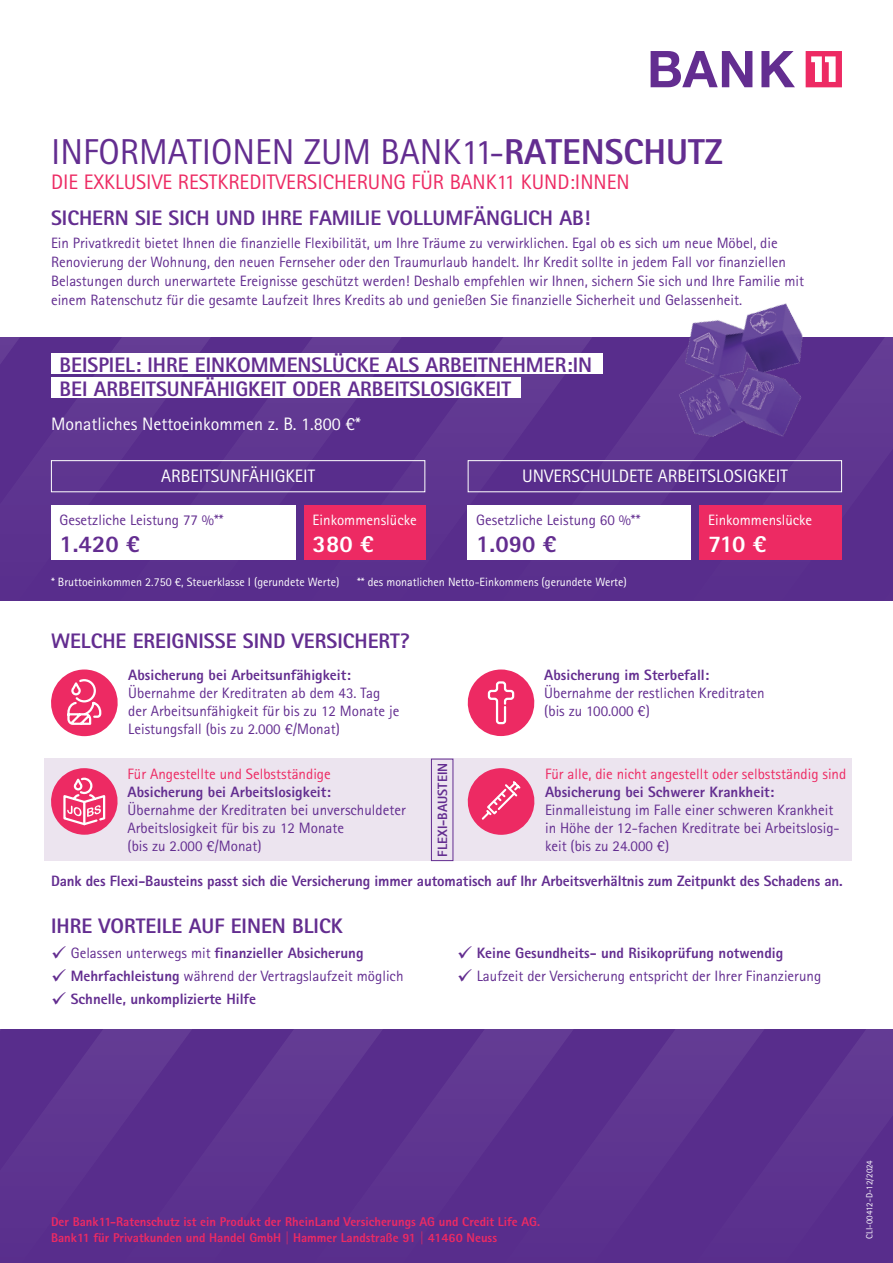
<style>
.page{position:relative;width:893px;height:1263px;background:#fff}
.page>*{position:absolute;margin:0;border:0;box-sizing:border-box;transform-origin:0 0}
.t1{font:36px "Rotis Sans Serif Std";color:#632d90}
.t2{font:800 24px "Rotis Sans Serif Std";color:#632d90}
.t3{font:800 24px "Rotis Sans Serif Std";letter-spacing:-.02em;color:#fff}
.t4{font:800 21px/23.4px "Rotis Sans Serif Std";color:#632d90}
.t5{font:21px "Rotis Sans Serif Std";color:#ed2a63}
.t6{font:18px "Rotis Sans Serif Std";color:#fff}
.t7{font:15px/18px "Rotis Sans Serif Std";color:#632d90}
.t8{font:800 15px "Rotis Sans Serif Std";color:#632d90}
.t9{font:15px "Rotis Sans Serif Std";color:#ed2a63}
.t10{font:15px "Rotis Sans Serif Std";color:#fff}
.t11{font:800 13.5px "Rotis Sans Serif Std";color:#632d90}
.t12{font:800 12.75px/15.3px "Rotis Sans Serif Std";color:#ed2a63}
.t13{font:12px "Rotis Sans Serif Std";color:#fff}
.t14{font:9px "Rotis Sans Serif Std";color:#fff}
.s1{font-weight:800}
.s2{font-weight:400}
</style>
<div class="page">
<svg style="left:0;top:1029px;width:149px;height:234px;background:#5b318e"></svg>
<svg style="left:149px;top:1029px;width:190px;height:234px;background:#5a308d"></svg>
<svg style="left:339px;top:1029px;width:191px;height:234px;background:#5a308d"></svg>
<svg style="left:530px;top:1029px;width:191px;height:234px;background:#5a308d"></svg>
<svg style="left:721px;top:1029px;width:172px;height:234px;background:#5a308d"></svg>
<svg style="left:806px;top:51px;width:36px;height:36px"></svg>
<svg style="left:651px;top:51px;width:144px;height:36px"></svg>
<svg style="left:0;top:337px;width:149px;height:264px;background:#5b318e"></svg>
<svg style="left:149px;top:337px;width:190px;height:264px;background:#5c328e"></svg>
<svg style="left:339px;top:337px;width:191px;height:264px;background:#5c328e"></svg>
<svg style="left:530px;top:337px;width:191px;height:264px;background:#5b318e"></svg>
<svg style="left:721px;top:337px;width:172px;height:264px;background:#5c318e"></svg>
<div style="left:51px;top:353px;width:552px;height:21px;background:#fff"></div>
<div style="left:51px;top:377px;width:470px;height:21px;background:#fff"></div>
<div style="left:51px;top:506px;width:245px;height:54px;background:#fff"></div>
<div style="left:304px;top:506px;width:121px;height:54px;background:#ed2a63"></div>
<div style="left:51px;top:460px;width:374px;height:32px;border:1px solid #fff"></div>
<div style="left:468px;top:506px;width:223px;height:54px;background:#fff"></div>
<div style="left:700px;top:506px;width:142px;height:54px;background:#ed2a63"></div>
<div style="left:468px;top:460px;width:374px;height:32px;border:1px solid #fff"></div>
<img style="left:648px;top:303px;width:194px;height:170px">
<svg style="left:467px;top:669px;width:68px;height:67px"></svg>
<svg style="left:51px;top:669px;width:67px;height:67px"></svg>
<div style="left:44px;top:759px;width:807px;height:102px;background:#ece4ef"></div>
<div style="left:431px;top:759px;width:22px;height:102px;border:1px solid #632d90"></div>
<svg style="left:51px;top:768px;width:67px;height:67px"></svg>
<svg style="left:467px;top:768px;width:68px;height:67px"></svg>
<h1 class="t1" style="left:51px;top:130px;width:673px">INFORMATIONEN ZUM BANK11-<span class="s1">RATENSCHUTZ</span></h1>
<h3 class="t5" style="left:51px;top:169px;width:580px">DIE EXKLUSIVE RESTKREDITVERSICHERUNG FÜR BANK11 KUND:INNEN</h3>
<h3 class="t4" style="left:51px;top:206px;width:541px">SICHERN SIE SICH UND IHRE FAMILIE VOLLUMFÄNGLICH AB!</h3>
<p class="t7" style="left:51px;top:234px;width:755px;line-height:18.8px">Ein Privatkredit bietet Ihnen die finanzielle Flexibilität, um Ihre Träume zu verwirklichen. Egal ob es sich um neue Möbel, die Renovierung der Wohnung, den neuen Fernseher oder den Traumurlaub handelt. Ihr Kredit sollte in jedem Fall vor finanziellen Belastungen durch unerwartete Ereignisse geschützt werden! Deshalb empfehlen wir Ihnen, sichern Sie sich und Ihre Familie mit einem Ratenschutz für die gesamte Laufzeit Ihres Kredits ab und genießen Sie finanzielle Sicherheit und Gelassenheit.</p>
<h3 class="t4" style="left:60px;top:353px;width:534px">BEISPIEL: IHRE EINKOMMENSLÜCKE ALS ARBEITNEHMER:IN<br>BEI ARBEITSUNFÄHIGKEIT ODER ARBEITSLOSIGKEIT</h3>
<p class="t6" style="left:51px;top:414px;width:311px">Monatliches Nettoeinkommen z. B. 1.800 €*</p>
<p class="t6" style="left:161px;top:466px;width:156px">ARBEITSUNFÄHIGKEIT</p>
<p class="t6" style="left:522px;top:466px;width:267px">UNVERSCHULDETE ARBEITSLOSIGKEIT</p>
<p class="t7" style="left:60px;top:510px;width:166px">Gesetzliche Leistung 77 %**</p>
<h2 class="t2" style="left:60px;top:528px;width:82px">1.420 €</h2>
<p class="t10" style="left:313px;top:511px;width:106px">Einkommenslücke</p>
<h2 class="t3" style="left:313px;top:528px;width:62px">380 €</h2>
<p class="t7" style="left:476px;top:510px;width:166px">Gesetzliche Leistung 60 %**</p>
<h2 class="t2" style="left:476px;top:528px;width:82px">1.090 €</h2>
<p class="t10" style="left:708px;top:511px;width:106px">Einkommenslücke</p>
<h2 class="t3" style="left:708px;top:528px;width:60px">710 €</h2>
<p class="t13" style="left:51px;top:575px;width:290px">* Bruttoeinkommen 2.750 €, Steuerklasse I (gerundete Werte)</p>
<p class="t13" style="left:357px;top:575px;width:271px">** des monatlichen Netto-Einkommens (gerundete Werte)</p>
<h3 class="t4" style="left:51px;top:629px;width:360px">WELCHE EREIGNISSE SIND VERSICHERT?</h3>
<p class="t8" style="left:128px;top:665px;width:224px">Absicherung bei Arbeitsunfähigkeit:</p>
<p class="t7" style="left:128px;top:684px;width:273px">Übernahme der Kreditraten ab dem 43. Tag der Arbeitsunfähigkeit für bis zu 12 Monate je<br>Leistungsfall (bis zu 2.000 €/Monat)</p>
<p class="t9" style="left:128px;top:764px;width:205px">Für Angestellte und Selbstständige</p>
<p class="t8" style="left:128px;top:782px;width:205px">Absicherung bei Arbeitslosigkeit:</p>
<p class="t7" style="left:128px;top:800px;width:280px">Übernahme der Kreditraten bei unverschuldeter<br>Arbeitslosigkeit für bis zu 12 Monate<br>(bis zu 2.000 €/Monat)</p>
<p class="t11" style="left:434px;top:857px;width:96px;rotate:-90deg">FLEXI-BAUSTEIN</p>
<p class="t8" style="left:544px;top:665px;width:166px">Absicherung im Sterbefall:</p>
<p class="t7" style="left:544px;top:684px;width:222px">Übernahme der restlichen Kreditraten (bis zu 100.000 €)</p>
<p class="t9" style="left:545px;top:764px;width:303px">Für alle, die nicht angestellt oder selbstständig sind</p>
<p class="t8" style="left:545px;top:782px;width:231px">Absicherung bei Schwerer Krankheit:</p>
<p class="t7" style="left:545px;top:800px;width:296px">Einmalleistung im Falle einer schweren Krankheit in Höhe der 12-fachen Kreditrate bei Arbeitslosig&shy;keit (bis zu 24.000 €)</p>
<p class="t8" style="left:51px;top:871px;width:793px">Dank des Flexi-Bausteins passt sich die Versicherung immer automatisch auf Ihr Arbeitsverhältnis zum Zeitpunkt des Schadens an.</p>
<h3 class="t4" style="left:51px;top:914px;width:293px">IHRE VORTEILE AUF EINEN BLICK</h3>
<p class="t8" style="left:51px;top:943px;width:314px">✓ <span class="s2">Gelassen unterwegs mit</span> finanzieller Absicherung</p>
<p class="t7" style="left:51px;top:967px;width:354px">✓ <span class="s1">Mehrfachleistung</span> während der Vertragslaufzeit möglich</p>
<p class="t8" style="left:51px;top:990px;width:207px">✓ Schnelle, unkomplizierte Hilfe</p>
<p class="t8" style="left:457px;top:943px;width:328px">✓ Keine Gesundheits- und Risikoprüfung notwendig</p>
<p class="t7" style="left:457px;top:967px;width:366px">✓ Laufzeit der Versicherung entspricht der Ihrer Finanzierung</p>
<p class="t12" style="left:51px;top:1214px;width:491px">Der Bank11-Ratenschutz ist ein Produkt der RheinLand Versicherungs AG und Credit Life AG.<br>Bank11 für Privatkunden und Handel GmbH | Hammer Landstraße 91 | 41460 Neuss</p>
<p class="t14" style="left:864px;top:1239px;width:80px;rotate:-90deg">CLI-00412-D-12/2024</p>
</div>
